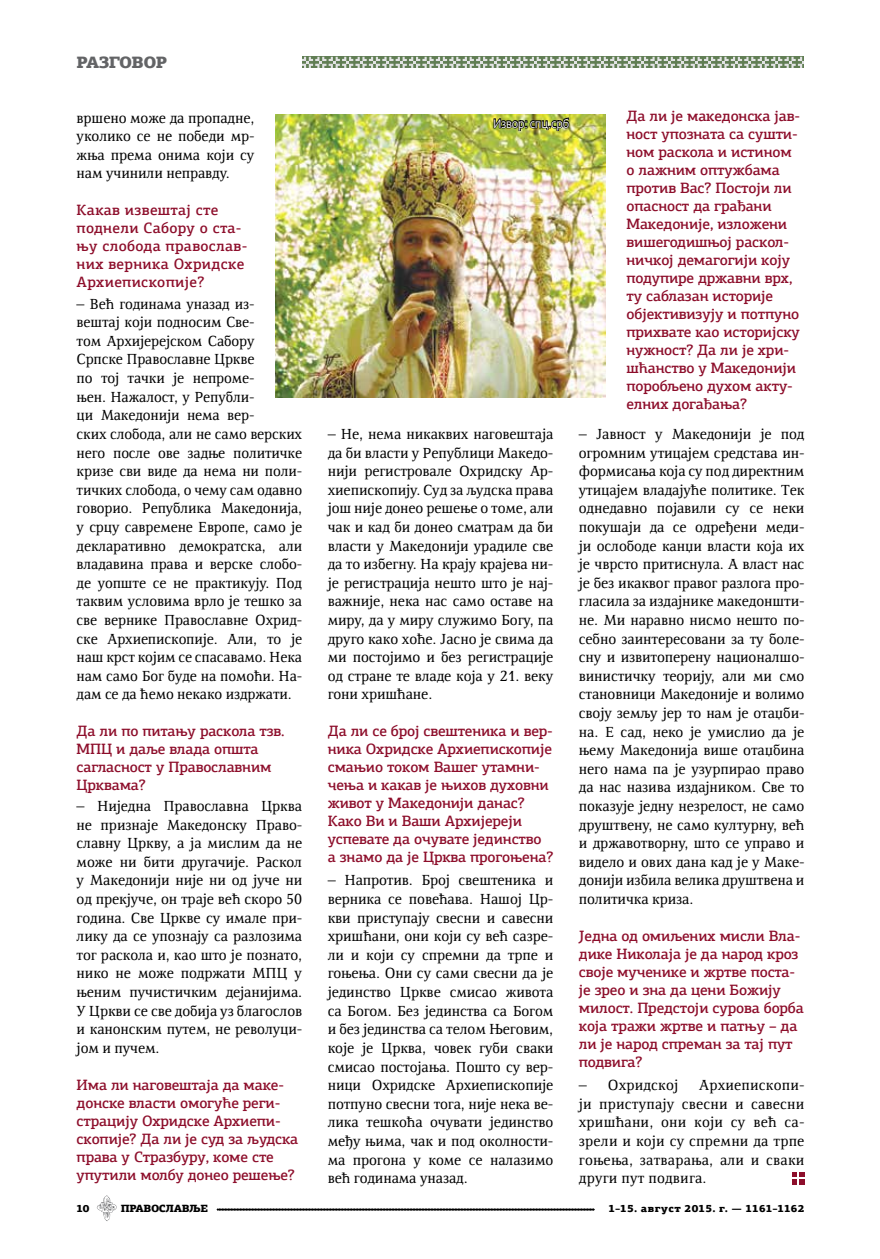
<style>
.page{position:relative;width:880px;height:1259px;background:#fff}
.page>*{position:absolute;margin:0;border:0;box-sizing:border-box;transform-origin:0 0}
.t1{font:900 16.5px "PF Agora Slab Pro";letter-spacing:-.035em;color:#636466}
.t2{font:15px/18.6px "Resavska BG";letter-spacing:-.01em;color:#000;text-align:justify}
.t3{font:500 15px/18px "PF Agora Slab Pro";letter-spacing:-.01em;color:#8d0e2b}
.t4{font:500 15px/18px "PF Agora Slab Pro";letter-spacing:.02em;color:#8d0e2b}
.t5{font:15px "Resavska BG";letter-spacing:.01em;color:#000}
.t6{font:12px "Fedra Sans Pro";letter-spacing:-.02em;color:#fff;scale:.9 1}
.t7{font:900 10.5px "PF Agora Slab Pro";letter-spacing:.005em;color:#000}
.t8{font:900 10.5px "PF Agora Slab Pro";letter-spacing:-.035em;color:#000}
</style>
<div class="page">
<svg style="left:217px;top:1208px;width:377px;height:2px"></svg>
<svg style="left:97px;top:1195px;width:20px;height:26px"></svg>
<svg style="left:302px;top:57px;width:502px;height:11px;background:#97a890"></svg>
<svg style="left:792px;top:1172px;width:12px;height:13px"></svg>
<img style="left:276px;top:115px;width:329px;height:283px">
<svg style="left:492px;top:114px;width:77px;height:18px"></svg>
<p class="t1" style="left:77px;top:52px;width:92px">РАЗГОВОР</p>
<p class="t2" style="left:77px;top:108px;width:179px">вршено може да пропадне, уколико се не победи мр&shy;жња према онима који су нам учинили неправду.</p>
<p class="t4" style="left:77px;top:201px;width:172px">Ка-кав из-ве-штај сте под-не-ли Са-бо-ру о ста&shy;њу сло-бо-да пра-во-слав&shy;них вер-ни-ка Охрид-ске<br>Ар-хи-е-пи-ско-пи-је?</p>
<p class="t2" style="left:77px;top:294px;width:227px;text-align:left">– Већ годинама уназад из-<br>вештај који подносим Све-<br>том Архијерејском Сабору<br>Српске Православне Цркве<br>по тој тачки је непроме-<br>њен. Нажалост, у Републи-<br>ци Македонији нема вер-<br>ских слобода, али не само верских него после ове задње политичке кризе сви виде да нема ни поли&shy;тичких слобода, о чему сам одавно говорио. Република Македонија, у срцу савремене Европе, само је декларативно демократска, али владавина права и верске слобо&shy;де уопште се не практикују. Под таквим условима врло је тешко за све вернике Православне Охрид&shy;ске Архиепископије. Али, то је наш крст којим се спасавамо. Нека нам само Бог буде на помоћи. На&shy;дам се да ћемо некако издржати.</p>
<p class="t3" style="left:77px;top:722px;width:209px">Да ли по пи-та-њу рас-ко-ла тзв.<br>МПЦ и да-ље вла-да оп-шта са-гла-сност у Пра-во-слав-ним<br>Цр-ква-ма?</p>
<p class="t2" style="left:77px;top:796px;width:227px">– Ниједна Православна Црква не признаје Македонску Право&shy;славну Цркву, а ја мислим да не може ни бити другачије. Раскол у Македонији није ни од јуче ни од прекјуче, он траје већ скоро 50 година. Све Цркве су имале при&shy;лику да се упознају са разлозима тог раскола и, као што је познато, нико не може подржати МПЦ у њеним пучистичким дејанијима.<br>У Цркви се све добија уз благослов и канонским путем, не револуци&shy;јом и пучем.</p>
<p class="t3" style="left:77px;top:1075px;width:223px">Има ли на-го-ве-шта-ја да ма-ке&shy;дон-ске вла-сти омо-гу-ће ре-ги&shy;стра-ци-ју Охрид-ске Ар-хи-е-пи&shy;ско-пи-је? Да ли је суд за људ-ска пра-ва у Стра-збу-ру, ко-ме сте упу-ти-ли мол-бу до-нео ре-ше-ње?</p>
<p class="t6" style="left:493px;top:116px;width:86px">Извор: спц.срб</p>
<p class="t2" style="left:327px;top:424px;width:227px">– Не, нема никаквих наговештаја да би власти у Републици Македо&shy;нији регистровале Охридску Ар&shy;хиепископију. Суд за људска права још није донео решење о томе, али чак и кад би донео сматрам да би власти у Македонији урадиле све да то избегну. На крају крајева ни&shy;је регистрација нешто што је нај&shy;важније, нека нас само оставе на миру, да у миру служимо Богу, па друго како хоће. Јасно је свима да ми постојимо и без регистрације од стране те владе која у 21. веку гони хришћане.</p>
<p class="t3" style="left:327px;top:722px;width:227px">Да ли се број све-ште-ни-ка и вер&shy;ни-ка Охрид-ске Ар-хи-е-пи-ско-пи-је сма-њио то-ком Ва-шег утам-ни&shy;че-ња и ка-кав је њи-хов ду-хов-ни жи-вот у Ма-ке-до-ни-ји да-нас?<br>Ка-ко Ви и Ва-ши Ар-хи-је-ре-ји успе-ва-те да очу-ва-те је-дин-ство а зна-мо да је Цр-ква про-го-ње-на?</p>
<p class="t2" style="left:327px;top:871px;width:227px">– Напротив. Број свештеника и верника се повећава. Нашој Цр&shy;кви приступају свесни и савесни хришћани, они који су већ сазре&shy;ли и који су спремни да трпе и гоњења. Они су сами свесни да је јединство Цркве смисао живота са Богом. Без јединства са Богом и без јединства са телом Његовим, које је Црква, човек губи сваки смисао постојања. Пошто су вер&shy;ници Охридске Архиепископије потпуно свесни тога, није нека ве&shy;лика тешкоћа очувати јединство међу њима, чак и под околности&shy;ма прогона у коме се налазимо већ годинама уназад.</p>
<p class="t3" style="left:626px;top:107px;width:175px">Да ли је ма-ке-дон-ска јав&shy;ност упо-зна-та са су-шти&shy;ном рас-ко-ла и исти-ном о ла-жним оп-ту-жба-ма про-тив Вас? По-сто-ји ли опа-сност да гра-ђа-ни<br>Ма-ке-до-ни-је, из-ло-же-ни ви-ше-го-ди-шњој рас-кол&shy;нич-кој де-ма-го-ги-ји ко-ју под-у-пи-ре др-жав-ни врх, ту са-бла-зан исто-ри-је објек-ти-ви-зу-ју и пот-пу-но при-хва-те као исто-риј-ску ну-жност? Да ли је хри&shy;шћан-ство у Ма-ке-до-ни-ји по-ро-бље-но ду-хом ак-ту&shy;ел-них до-га-ђа-ња?</p>
<p class="t2" style="left:578px;top:424px;width:227px">– Јавност у Македонији је под огромним утицајем средстава ин&shy;формисања која су под директним утицајем владајуће политике. Тек однедавно појавили су се неки покушаји да се одређени меди&shy;ји ослободе канџи власти која их је чврсто притиснула. А власт нас је без икаквог правог разлога про&shy;гласила за издајнике македоншти&shy;не. Ми наравно нисмо нешто по&shy;себно заинтересовани за ту боле&shy;сну и извитоперену националшо&shy;винистичку теорију, али ми смо становници Македоније и волимо своју земљу јер то нам је отаџби&shy;на. Е сад, неко је умислио да је њему Македонија више отаџбина него нама па је узурпирао право да нас назива издајником. Све то показује једну незрелост, не само друштвену, не само културну, већ и државотворну, што се управо и видело и ових дана кад је у Маке&shy;донији избила велика друштвена и политичка криза.</p>
<p class="t3" style="left:578px;top:926px;width:226px">Јед-на од оми-ље-них ми-сли Вла&shy;ди-ке Ни-ко-ла-ја је да на-род кроз сво-је му-че-ни-ке и жр-тве по-ста&shy;је зрео и зна да це-ни Бо-жи-ју ми-лост. Пред-сто-ји су-ро-ва бор-ба ко-ја тра-жи жр-тве и пат-њу – да ли је на-род спре-ман за тај пут под-ви-га?</p>
<p class="t5" style="left:578px;top:1076px;width:101px">– Охридској</p>
<p class="t2" style="left:578px;top:1075px;width:227px;text-indent:120px">Архиепископи&shy;ји приступају свесни и савесни хришћани, они који су већ са&shy;зрели и који су спремни да трпе гоњења, затварања, али и сваки други пут подвига.</p>
<p class="t7" style="left:77px;top:1201px;width:14px">10</p>
<p class="t8" style="left:121px;top:1201px;width:89px">ПРАВОСЛАВЉЕ</p>
<p class="t7" style="left:608px;top:1201px;width:197px">1–15. август 2015. г. — 1161–1162</p>
</div>
